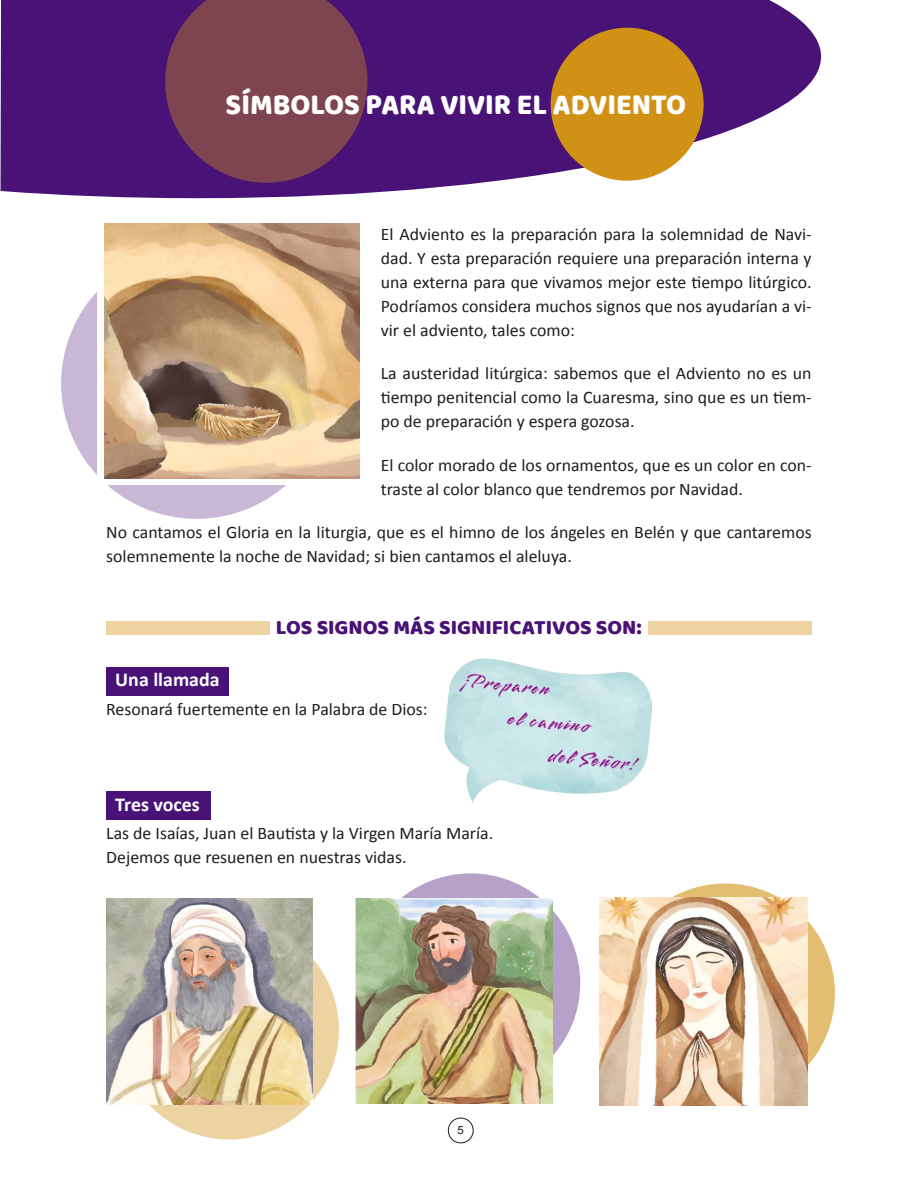
<style>
.page{position:relative;width:918px;height:1188px;background:#fff}
.page>*{position:absolute;margin:0;border:0;box-sizing:border-box;transform-origin:0 0}
.t1{font:30px "Baloo Thambi";color:#fff;scale:.95 1}
.t2{font:21px "Baloo Thambi";color:#491276}
.t3{font:700 19.8px "Calibri";color:#fff}
.t4{font:17.7px/24px "Calibri";color:#1d1d1b}
.t5{font:11.25px "Arial";color:#1d1d1b}
</style>
<div class="page">
<div style="left:448px;top:1118px;width:25px;height:25px;border:1px solid #1d1d1b;border-radius:50%"></div>
<svg style="left:1px;top:0;width:820px;height:198px;fill:#491276"></svg>
<svg style="left:615px;top:883px;width:220px;height:220px;background:#e2be76"></svg>
<div style="left:361px;top:873px;width:219px;height:220px;background:#b6a1c8;border-radius:50%"></div>
<div style="left:119px;top:920px;width:220px;height:220px;background:#ecd3a1;border-radius:50%"></div>
<div style="left:106px;top:791px;width:104px;height:29px;background:#491276"></div>
<div style="left:106px;top:668px;width:123px;height:28px;background:#491276"></div>
<div style="left:61px;top:248px;width:271px;height:271px;background:#c8b8d6;border-radius:50%"></div>
<div style="left:97px;top:216px;width:270px;height:269px;background:#fff"></div>
<div style="left:551px;top:28px;width:153px;height:153px;background:#d09114;border-radius:50%"></div>
<svg style="left:165px;top:0;width:202px;height:183px;background:#743b55"></svg>
<img style="left:105px;top:224px;width:254px;height:254px">
<div style="left:106px;top:621px;width:164px;height:13px;background:#ecd3a1"></div>
<div style="left:648px;top:621px;width:164px;height:14px;background:#ecd3a1"></div>
<img style="left:444px;top:658px;width:209px;height:145px">
<img style="left:600px;top:898px;width:208px;height:207px">
<img style="left:106px;top:898px;width:206px;height:207px">
<img style="left:355px;top:898px;width:198px;height:205px">
<h1 class="t1" style="left:226px;top:82px;width:486px">SÍMBOLOS PARA VIVIR EL ADVIENTO</h1>
<p class="t4" style="left:381px;top:222px;width:432px;text-align:justify">El Adviento es la preparación para la solemnidad de Navi&shy;dad. Y esta preparación requiere una preparación interna y una externa para que vivamos mejor este tiempo litúrgico.<br>Podríamos considera muchos signos que nos ayudarían a vi&shy;vir el adviento, tales como:</p>
<p class="t4" style="left:381px;top:361px;width:432px;text-align:justify">La austeridad litúrgica: sabemos que el Adviento no es un tiempo penitencial como la Cuaresma, sino que es un tiem&shy;po de preparación y espera gozosa.</p>
<p class="t4" style="left:381px;top:453px;width:432px">El color morado de los ornamentos, que es un color en con&shy;traste al color blanco que tendremos por Navidad.</p>
<p class="t4" style="left:106px;top:520px;width:707px">No cantamos el Gloria en la liturgia, que es el himno de los ángeles en Belén y que cantaremos solemnemente la noche de Navidad; si bien cantamos el aleluya.</p>
<p class="t2" style="left:276px;top:612px;width:368px">LOS SIGNOS MÁS SIGNIFICATIVOS SON:</p>
<p class="t3" style="left:115px;top:667px;width:106px">Una llamada</p>
<p class="t4" style="left:106px;top:697px;width:323px">Resonará fuertemente en la Palabra de Dios:</p>
<p class="t3" style="left:115px;top:791px;width:86px">Tres voces</p>
<p class="t4" style="left:106px;top:821px;width:388px">Las de Isaías, Juan el Bautista y la Virgen María María.<br>Dejemos que resuenen en nuestras vidas.</p>
<p class="t5" style="left:458px;top:1123px;width:8px">5</p>
</div>
